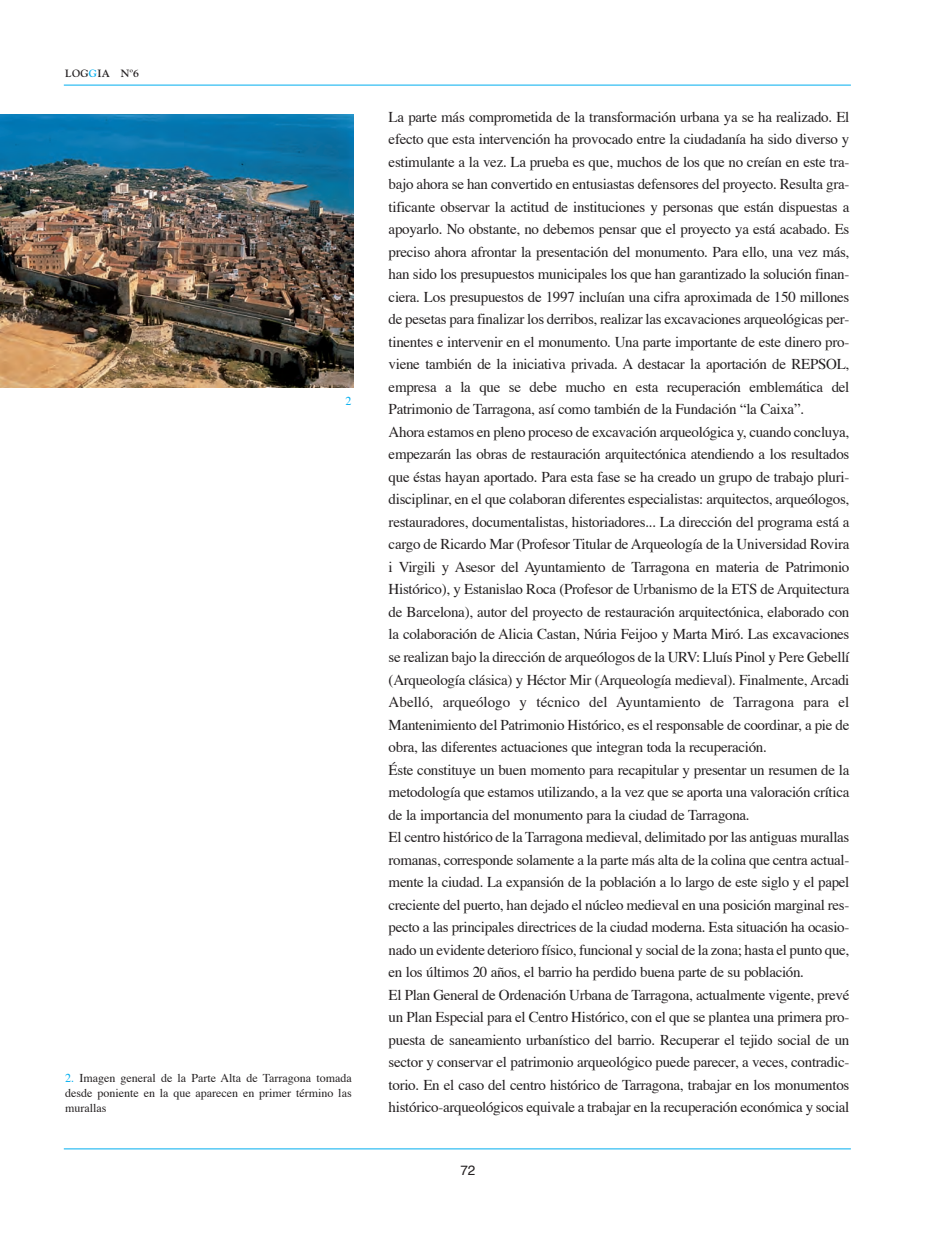
<style>
.page{position:relative;width:936px;height:1234px;background:#fff}
.page>*{position:absolute;margin:0;border:0;box-sizing:border-box;transform-origin:0 0}
.t1{font:15px/22.5px "Times";letter-spacing:-.02em;color:#231f20}
.t2{font:13.5px "Helvetica";color:#231f20}
.t3{font:12px/15px "Times";color:#231f20;text-align:justify}
.t4{font:12px "Times";color:#00aeef}
.t5{font:700 10.5px "Goudy";letter-spacing:.03em;color:#231f20}
.s1{color:#00aeef}
</style>
<div class="page">
<hr style="left:64px;top:1148px;width:786px;height:1px;background:#00aeef">
<hr style="left:64px;top:85px;width:786px;height:1px;background:#00aeef">
<img style="left:0;top:114px;width:353px;height:273px">
<p class="t5" style="left:65px;top:67px;width:75px">LOG<span class="s1">G</span>IA Nº6</p>
<p class="t4" style="left:345px;top:396px;width:7px">2</p>
<p class="t3" style="left:65px;top:1071px;width:288px"><span class="s1">2.</span> Imagen general de la Parte Alta de Tarragona tomada desde poniente en la que aparecen en primer término las murallas</p>
<p class="t1" style="left:388px;top:106px;width:462px">La parte más comprometida de la transformación urbana ya se ha realizado. El efecto que esta intervención ha provocado entre la ciudadanía ha sido diverso y estimulante a la vez. La prueba es que, muchos de los que no creían en este tra&shy;bajo ahora se han convertido en entusiastas defensores del proyecto. Resulta gra&shy;tificante observar la actitud de instituciones y personas que están dispuestas a apoyarlo. No obstante, no debemos pensar que el proyecto ya está acabado. Es preciso ahora afrontar la presentación del monumento. Para ello, una vez más, han sido los presupuestos municipales los que han garantizado la solución finan&shy;ciera. Los presupuestos de 1997 incluían una cifra aproximada de 150 millones de pesetas para finalizar los derribos, realizar las excavaciones arqueológicas per&shy;tinentes e intervenir en el monumento. Una parte importante de este dinero pro&shy;viene también de la iniciativa privada. A destacar la aportación de REPSOL, empresa a la que se debe mucho en esta recuperación emblemática del Patrimonio de Tarragona, así como también de la Fundación “la Caixa”.<br>Ahora estamos en pleno proceso de excavación arqueológica y, cuando concluya, empezarán las obras de restauración arquitectónica atendiendo a los resultados que éstas hayan aportado. Para esta fase se ha creado un grupo de trabajo pluri&shy;disciplinar, en el que colaboran diferentes especialistas: arquitectos, arqueólogos, restauradores, documentalistas, historiadores... La dirección del programa está a cargo de Ricardo Mar (Profesor Titular de Arqueología de la Universidad Rovira i Virgili y Asesor del Ayuntamiento de Tarragona en materia de Patrimonio Histórico), y Estanislao Roca (Profesor de Urbanismo de la ETS de Arquitectura de Barcelona), autor del proyecto de restauración arquitectónica, elaborado con la colaboración de Alicia Castan, Núria Feijoo y Marta Miró. Las excavaciones se realizan bajo la dirección de arqueólogos de la URV: Lluís Pinol y Pere Gebellí (Arqueología clásica) y Héctor Mir (Arqueología medieval). Finalmente, Arcadi Abelló, arqueólogo y técnico del Ayuntamiento de Tarragona para el Mantenimiento del Patrimonio Histórico, es el responsable de coordinar, a pie de obra, las diferentes actuaciones que integran toda la recuperación.<br>Éste constituye un buen momento para recapitular y presentar un resumen de la metodología que estamos utilizando, a la vez que se aporta una valoración crítica de la importancia del monumento para la ciudad de Tarragona.<br>El centro histórico de la Tarragona medieval, delimitado por las antiguas murallas romanas, corresponde solamente a la parte más alta de la colina que centra actual&shy;mente la ciudad. La expansión de la población a lo largo de este siglo y el papel creciente del puerto, han dejado el núcleo medieval en una posición marginal res&shy;pecto a las principales directrices de la ciudad moderna. Esta situación ha ocasio&shy;nado un evidente deterioro físico, funcional y social de la zona; hasta el punto que, en los últimos 20 años, el barrio ha perdido buena parte de su población.<br>El Plan General de Ordenación Urbana de Tarragona, actualmente vigente, prevé un Plan Especial para el Centro Histórico, con el que se plantea una primera pro&shy;puesta de saneamiento urbanístico del barrio. Recuperar el tejido social de un sector y conservar el patrimonio arqueológico puede parecer, a veces, contradic&shy;torio. En el caso del centro histórico de Tarragona, trabajar en los monumentos histórico-arqueológicos equivale a trabajar en la recuperación económica y social</p>
<p class="t2" style="left:460px;top:1163px;width:17px">72</p>
</div>
